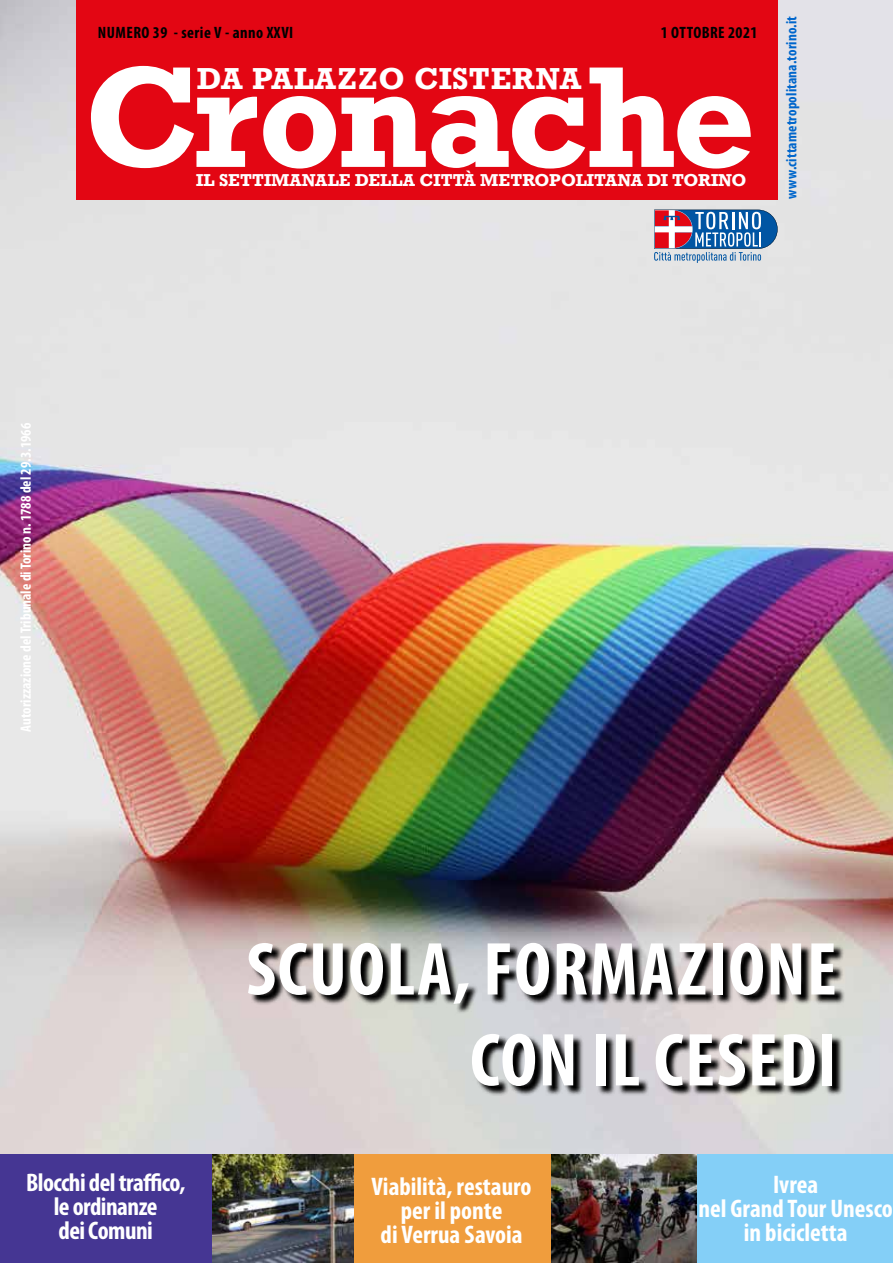
<style>
.page{position:relative;width:893px;height:1263px;background:#fff}
.page>*{position:absolute;margin:0;border:0;box-sizing:border-box;transform-origin:0 0}
.t1{font:700 135px "Rockwell";letter-spacing:-.035em;color:#fff}
.t2{font:700 condensed 75.75px/90.9px "Myriad Pro";letter-spacing:.02em;color:#fff;text-align:right}
.t3{font:700 28.5px "Rockwell";letter-spacing:.03em;color:#fff}
.t4{font:700 condensed 25.5px/24px "Myriad Pro";color:#fff;text-align:center}
.t5{font:700 condensed 25.5px/24px "Myriad Pro";letter-spacing:-.02em;color:#fff;text-align:center}
.t6{font:700 condensed 16.5px "Myriad Pro";letter-spacing:.025em;color:#000}
.t7{font:700 16.2px "Rockwell";letter-spacing:.005em;color:#fff}
.t8{font:700 condensed 15px "Myriad Pro";color:#fff}
.t9{font:700 condensed 15px "Myriad Pro";letter-spacing:.01em;color:#06c}
</style>
<div class="page">
<img style="left:0;top:0;width:893px;height:1154px">
<div style="left:76px;top:0;width:702px;height:200px;background:#e30613"></div>
<div style="left:697px;top:1154px;width:196px;height:109px;background:#84cff7"></div>
<div style="left:0;top:1154px;width:213px;height:109px;background:#453693"></div>
<img style="left:550px;top:1154px;width:147px;height:109px">
<div style="left:353px;top:1154px;width:197px;height:109px;background:#f09d3d"></div>
<svg style="left:250px;top:944px;width:595px;height:152px;background:#9e9c9b"></svg>
<img style="left:213px;top:1154px;width:140px;height:109px">
<svg style="left:654px;top:210px;width:123px;height:53px;background:#848eb1"></svg>
<p class="t6" style="left:98px;top:22px;width:197px">NUMERO 39 - serie V - anno XXVI</p>
<p class="t6" style="left:661px;top:22px;width:98px">1 OTTOBRE 2021</p>
<h1 class="t1" style="left:84px;top:30px;width:672px">Cronache</h1>
<p class="t3" style="left:197px;top:60px;width:386px">DA PALAZZO CISTERNA</p>
<p class="t7" style="left:196px;top:170px;width:552px">IL SETTIMANALE DELLA CITTÀ METROPOLITANA DI TORINO</p>
<p class="t9" style="left:782px;top:199px;width:184px;rotate:-90deg">www.cittametropolitana.torino.it</p>
<p class="t8" style="left:16px;top:732px;width:311px;rotate:-90deg">Autorizzazione del Tribunale di Torino n. 1788 del 29.3.1966</p>
<h2 class="t2" style="left:246px;top:922px;width:592px">SCUOLA, FORMAZIONE<br>CON IL CESEDI</h2>
<p class="t5" style="left:26px;top:1170px;width:161px">Blocchi del traffico, le ordinanze<br>dei Comuni</p>
<p class="t4" style="left:372px;top:1174px;width:161px">Viabilità, restauro per il ponte<br>di Verrua Savoia</p>
<p class="t4" style="left:698px;top:1172px;width:196px">Ivrea<br>nel Grand Tour Unesco in bicicletta</p>
</div>
